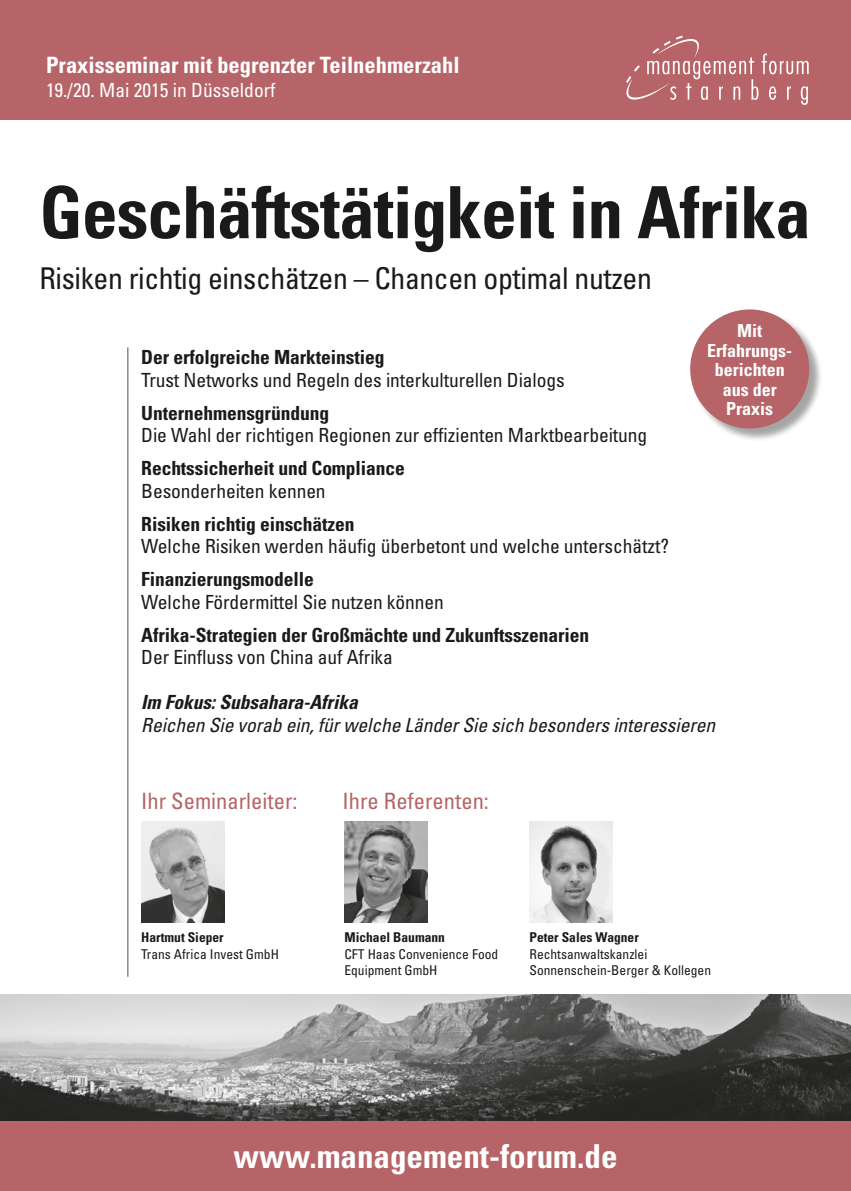
<style>
.page{position:relative;width:851px;height:1191px;background:#fff}
.page>*{position:absolute;margin:0;border:0;box-sizing:border-box;transform-origin:0 0}
.t1{font:700 condensed 72px "Univers";letter-spacing:-.015em;color:#1a1a18}
.t2{font:700 condensed 33px "Univers";color:#fff}
.t3{font:condensed 30px "Univers";letter-spacing:-.015em;color:#1a1a18}
.t4{font:700 condensed 22.5px "Univers";color:#fff}
.t5{font:condensed 22.5px "Univers";color:#b66467}
.t6{font:condensed 19.5px "Univers";letter-spacing:-.005em;color:#1a1a18}
.t7{font:700 condensed 19.5px "Univers";letter-spacing:-.005em;color:#1a1a18}
.t8{font:italic condensed 19.5px "Univers";letter-spacing:-.005em;color:#1a1a18}
.t9{font:condensed 19.5px "Univers";color:#fff}
.t10{font:italic 700 condensed 19.5px "Univers";letter-spacing:-.005em;color:#1a1a18}
.t11{font:700 condensed 18px/19.5px "Univers";color:#fff;text-align:center}
.t12{font:condensed 13.5px/16.5px "Univers";color:#1a1a18}
.t13{font:700 condensed 13.5px "Univers";color:#1a1a18}
</style>
<div class="page">
<div style="left:0;top:0;width:850px;height:119px;background:#b66467"></div>
<svg style="left:626px;top:35px;width:182px;height:70px"></svg>
<hr style="left:127px;top:347px;width:1px;height:629px;background:#565656">
<img style="left:0;top:994px;width:850px;height:127px">
<div style="left:0;top:1121px;width:850px;height:70px;background:#b66467"></div>
<img style="left:141px;top:822px;width:83px;height:100px">
<img style="left:529px;top:822px;width:83px;height:100px">
<img style="left:344px;top:822px;width:83px;height:100px">
<div style="left:691px;top:311px;width:131px;height:131px;background:#1a1a18;opacity:.4"></div>
<div style="left:690px;top:309px;width:119px;height:119px;background:#b66467;border-radius:50%"></div>
<p class="t4" style="left:46px;top:51px;width:415px">Praxisseminar mit begrenzter Teilnehmerzahl</p>
<p class="t9" style="left:46px;top:78px;width:231px">19./20. Mai 2015 in Düsseldorf</p>
<h1 class="t1" style="left:39px;top:168px;width:772px">Geschäftstätigkeit in Afrika</h1>
<h3 class="t3" style="left:39px;top:259px;width:614px">Risiken richtig einschätzen – Chancen optimal nutzen</h3>
<p class="t11" style="left:707px;top:321px;width:86px">Mit<br>Erfahrungs&shy;berichten aus der<br>Praxis</p>
<p class="t7" style="left:141px;top:345px;width:245px">Der erfolgreiche Markteinstieg</p>
<p class="t6" style="left:141px;top:367px;width:425px">Trust Networks und Regeln des interkulturellen Dialogs</p>
<p class="t7" style="left:141px;top:401px;width:189px">Unternehmensgründung</p>
<p class="t6" style="left:141px;top:423px;width:507px">Die Wahl der richtigen Regionen zur effizienten Marktbearbeitung</p>
<p class="t7" style="left:141px;top:456px;width:265px">Rechtssicherheit und Compliance</p>
<p class="t6" style="left:141px;top:478px;width:186px">Besonderheiten kennen</p>
<p class="t7" style="left:141px;top:512px;width:215px">Risiken richtig einschätzen</p>
<p class="t6" style="left:141px;top:534px;width:529px">Welche Risiken werden häufig überbetont und welche unterschätzt?</p>
<p class="t7" style="left:141px;top:567px;width:174px">Finanzierungsmodelle</p>
<p class="t6" style="left:141px;top:589px;width:304px">Welche Fördermittel Sie nutzen können</p>
<p class="t7" style="left:141px;top:623px;width:449px">Afrika-Strategien der Großmächte und Zukunftsszenarien</p>
<p class="t6" style="left:141px;top:645px;width:253px">Der Einfluss von China auf Afrika</p>
<p class="t10" style="left:141px;top:690px;width:218px">Im Fokus: Subsahara-Afrika</p>
<p class="t8" style="left:141px;top:712px;width:575px">Reichen Sie vorab ein, für welche Länder Sie sich besonders interessieren</p>
<p class="t5" style="left:141px;top:786px;width:158px">Ihr Seminarleiter:</p>
<p class="t5" style="left:342px;top:786px;width:148px">Ihre Referenten:</p>
<p class="t13" style="left:141px;top:929px;width:84px">Hartmut Sieper</p>
<p class="t12" style="left:141px;top:945px;width:139px">Trans Africa Invest GmbH</p>
<p class="t13" style="left:344px;top:929px;width:102px">Michael Baumann</p>
<p class="t12" style="left:344px;top:945px;width:155px">CFT Haas Convenience Food<br>Equipment GmbH</p>
<p class="t13" style="left:529px;top:929px;width:111px">Peter Sales Wagner</p>
<p class="t12" style="left:529px;top:945px;width:183px">Rechtsanwaltskanzlei<br>Sonnenschein-Berger &amp; Kollegen</p>
<h2 class="t2" style="left:233px;top:1136px;width:385px">www.management-forum.de</h2>
</div>
